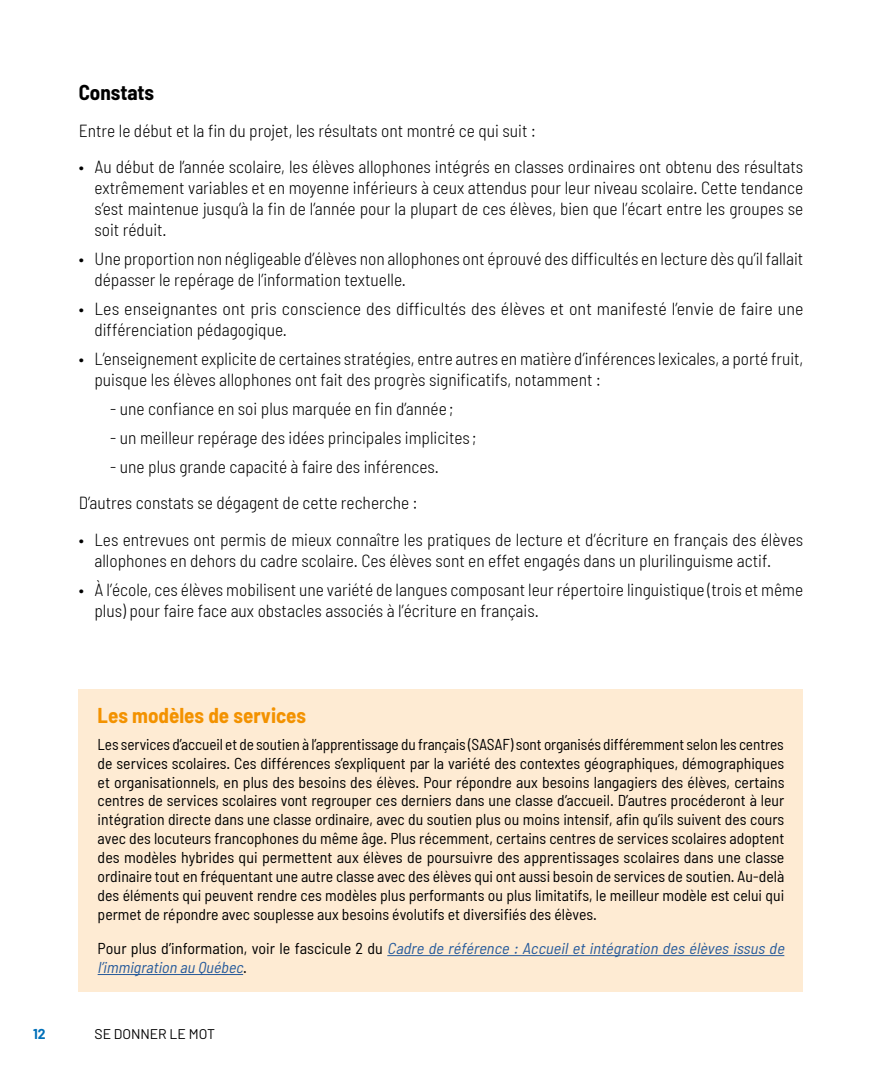
<style>
.page{position:relative;width:882px;height:1071px;background:#fff}
.page>*{position:absolute;margin:0;border:0;box-sizing:border-box;transform-origin:0 0}
.t1{font:700 semi-condensed 21px "Barlow";color:#f39200}
.t2{font:700 semi-condensed 21px "Barlow";color:#000}
.t3{font:300 semi-condensed 17.5px/21px "Barlow";color:#000}
.t4{font:semi-condensed 15.75px/18.9px "Barlow";color:#000;text-align:justify}
.t5{font:italic semi-condensed 15.75px/18.9px "Barlow";color:#275b9b}
.t6{font:14px "Barlow";color:#000}
.t7{font:700 14px "Barlow";color:#0070b9}
.s1{font-style:normal;color:#000}
</style>
<div class="page">
<div style="left:79px;top:689px;width:724px;height:303px;background:#feebd3"></div>
<hr style="left:387px;top:955px;width:397px;height:1px;background:#275b9b">
<hr style="left:98px;top:974px;width:145px;height:1px;background:#275b9b">
<p class="t2" style="left:79px;top:79px;width:77px">Constats</p>
<p class="t3" style="left:79px;top:119px;width:458px">Entre le début et la fin du projet, les résultats ont montré ce qui suit :</p>
<p class="t3" style="left:94px;top:156px;width:710px;text-align:justify;text-indent:-16px">• Au début de l’année scolaire, les élèves allophones intégrés en classes ordinaires ont obtenu des résultats extrêmement variables et en moyenne inférieurs à ceux attendus pour leur niveau scolaire. Cette tendance s’est maintenue jusqu’à la fin de l’année pour la plupart de ces élèves, bien que l’écart entre les groupes se soit réduit.</p>
<p class="t3" style="left:94px;top:248px;width:710px;text-indent:-16px">• Une proportion non négligeable d’élèves non allophones ont éprouvé des difficultés en lecture dès qu’il fallait dépasser le repérage de l’information textuelle.</p>
<p class="t3" style="left:94px;top:298px;width:711px;text-indent:-16px">• Les enseignantes ont pris conscience des difficultés des élèves et ont manifesté l’envie de faire une différenciation pédagogique.</p>
<p class="t3" style="left:94px;top:348px;width:710px;text-indent:-16px">• L’enseignement explicite de certaines stratégies, entre autres en matière d’inférences lexicales, a porté fruit, puisque les élèves allophones ont fait des progrès significatifs, notamment :</p>
<p class="t3" style="left:110px;top:397px;width:345px">- une confiance en soi plus marquée en fin d’année ;</p>
<p class="t3" style="left:110px;top:426px;width:368px">- un meilleur repérage des idées principales implicites ;</p>
<p class="t3" style="left:79px;top:447px;width:362px;line-height:36.8px;text-indent:32px">- une plus grande capacité à faire des inférences.<br>D’autres constats se dégagent de cette recherche :</p>
<p class="t3" style="left:94px;top:529px;width:710px;text-indent:-16px">• Les entrevues ont permis de mieux connaître les pratiques de lecture et d’écriture en français des élèves allophones en dehors du cadre scolaire. Ces élèves sont en effet engagés dans un plurilinguisme actif.</p>
<p class="t3" style="left:94px;top:579px;width:710px;text-indent:-16px">• À l’école, ces élèves mobilisent une variété de langues composant leur répertoire linguistique (trois et même plus) pour faire face aux obstacles associés à l’écriture en français.</p>
<p class="t1" style="left:98px;top:702px;width:210px">Les modèles de services</p>
<p class="t4" style="left:98px;top:734px;width:689px">Les services d’accueil et de soutien à l’apprentissage du français (SASAF) sont organisés différemment selon les centres de services scolaires. Ces différences s’expliquent par la variété des contextes géographiques, démographiques et organisationnels, en plus des besoins des élèves. Pour répondre aux besoins langagiers des élèves, certains centres de services scolaires vont regrouper ces derniers dans une classe d’accueil. D’autres procéderont à leur intégration directe dans une classe ordinaire, avec du soutien plus ou moins intensif, afin qu’ils suivent des cours avec des locuteurs francophones du même âge. Plus récemment, certains centres de services scolaires adoptent des modèles hybrides qui permettent aux élèves de poursuivre des apprentissages scolaires dans une classe ordinaire tout en fréquentant une autre classe avec des élèves qui ont aussi besoin de services de soutien. Au-delà des éléments qui peuvent rendre ces modèles plus performants ou plus limitatifs, le meilleur modèle est celui qui permet de répondre avec souplesse aux besoins évolutifs et diversifiés des élèves.</p>
<p class="t5" style="left:98px;top:939px;width:691px"><span class="s1">P o u r p l u s d ’i n f o r m a t i o n , v o i r l e f a s c i c u l e 2 d u</span> Cadre de référence : Accueil et intégration des élèves issus de l’immigration au Québec<span class="s1">.</span></p>
<p class="t7" style="left:33px;top:1025px;width:14px">12</p>
<p class="t6" style="left:94px;top:1025px;width:122px">SE DONNER LE MOT</p>
</div>
